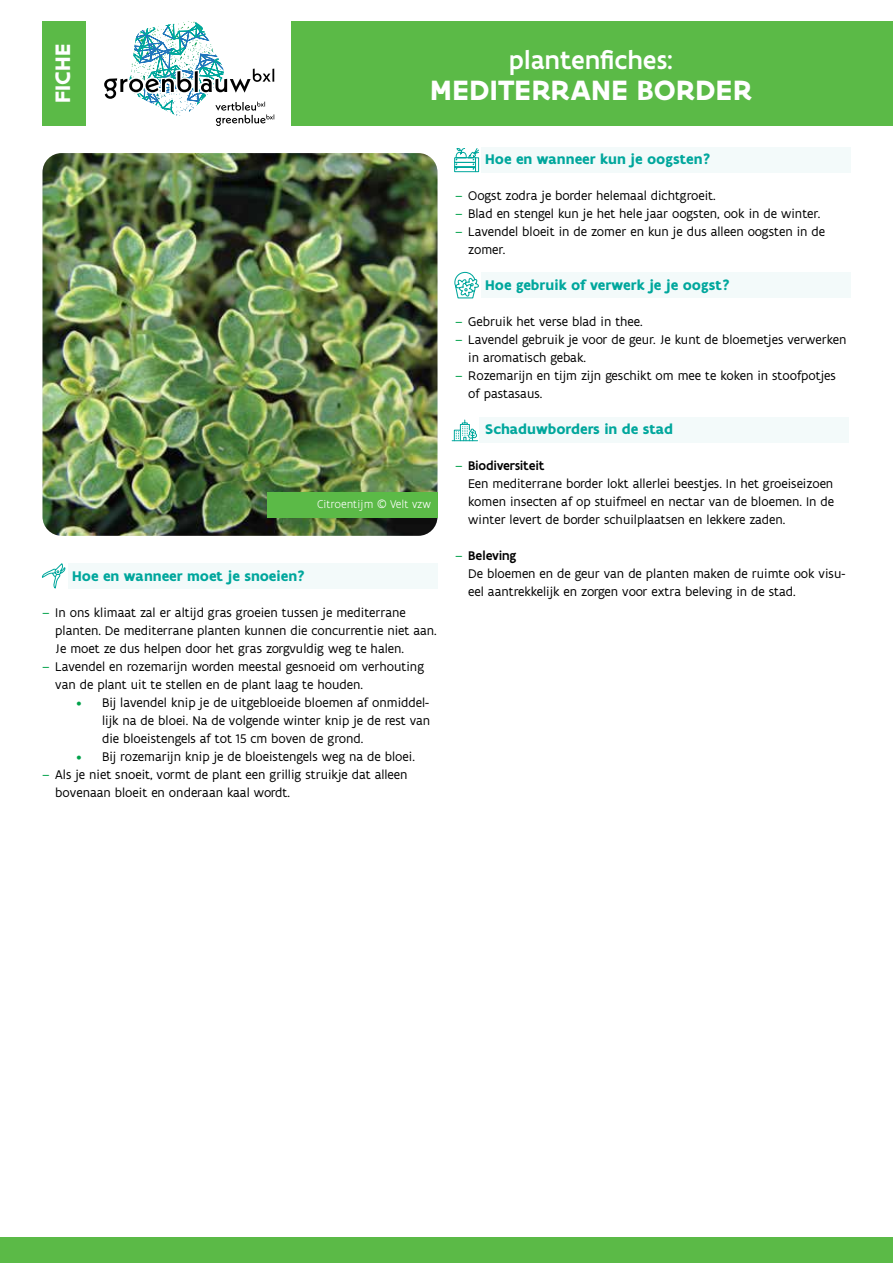
<style>
.page{position:relative;width:893px;height:1263px;background:#fff}
.page>*{position:absolute;margin:0;border:0;box-sizing:border-box;transform-origin:0 0}
.t1{font:700 30px "Flanders Art Sans";letter-spacing:.01em;color:#fff}
.t2{font:500 27px "Flanders Art Sans";letter-spacing:.005em;color:#fff}
.t3{font:700 22.5px "Flanders Art Sans";letter-spacing:.01em;color:#fff}
.t4{font:700 15px "Flanders Art Sans";color:#00a79d}
.t5{font:13.5px/18px "Flanders Art Sans";color:#000}
.t6{font:300 12px "Flanders Art Sans";color:#fff}
.s1{color:#00a14a}
.s2{font-weight:500}
</style>
<div class="page">
<div style="left:0;top:1237px;width:893px;height:26px;background:#5bba47"></div>
<svg style="left:104px;top:21px;width:171px;height:105px"></svg>
<div style="left:291px;top:21px;width:602px;height:105px;background:#5bba47"></div>
<div style="left:43px;top:21px;width:43px;height:105px;background:#5bba47"></div>
<svg style="left:42px;top:563px;width:24px;height:26px"></svg>
<div style="left:68px;top:563px;width:369px;height:26px;background:#f3fafa"></div>
<svg style="left:454px;top:148px;width:26px;height:25px"></svg>
<div style="left:481px;top:148px;width:369px;height:25px;background:#f3fafa"></div>
<svg style="left:454px;top:271px;width:25px;height:28px"></svg>
<div style="left:481px;top:272px;width:369px;height:26px;background:#f3fafa"></div>
<svg style="left:451px;top:419px;width:27px;height:22px"></svg>
<div style="left:479px;top:418px;width:370px;height:25px;background:#f3fafa"></div>
<img style="left:43px;top:153px;width:394px;height:383px">
<div style="left:267px;top:492px;width:170px;height:26px;background:#5bba47"></div>
<h3 class="t3" style="left:49px;top:103px;width:61px;rotate:-90deg">FICHE</h3>
<h2 class="t2" style="left:509px;top:43px;width:165px">plantenfiches:</h2>
<h1 class="t1" style="left:430px;top:71px;width:323px">MEDITERRANE BORDER</h1>
<p class="t6" style="left:317px;top:497px;width:115px">Citroentijm © Velt vzw</p>
<p class="t4" style="left:72px;top:567px;width:234px">Hoe en wanneer moet je snoeien?</p>
<p class="t5" style="left:55px;top:604px;width:383px;text-indent:-13px"><span class="s1">–</span> In ons klimaat zal er altijd gras groeien tussen je mediterrane planten. De mediterrane planten kunnen die concurrentie niet aan.<br>Je moet ze dus helpen door het gras zorgvuldig weg te halen.</p>
<p class="t5" style="left:55px;top:658px;width:370px;text-indent:-13px"><span class="s1">–</span> Lavendel en rozemarijn worden meestal gesnoeid om verhouting van de plant uit te stellen en de plant laag te houden.</p>
<p class="t5" style="left:102px;top:694px;width:330px;text-align:justify;text-indent:-26px"><span class="s1">•</span> Bij lavendel knip je de uitgebloeide bloemen af onmiddel&shy;lijk na de bloei. Na de volgende winter knip je de rest van die bloeistengels af tot 15 cm boven de grond.</p>
<p class="t5" style="left:77px;top:748px;width:340px"><span class="s1">•</span> Bij rozemarijn knip je de bloeistengels weg na de bloei.</p>
<p class="t5" style="left:55px;top:766px;width:354px;text-indent:-13px"><span class="s1">–</span> Als je niet snoeit, vormt de plant een grillig struikje dat alleen bovenaan bloeit en onderaan kaal wordt.</p>
<p class="t4" style="left:485px;top:150px;width:227px">Hoe en wanneer kun je oogsten?</p>
<p class="t5" style="left:455px;top:187px;width:262px"><span class="s1">–</span> Oogst zodra je border helemaal dichtgroeit.</p>
<p class="t5" style="left:455px;top:205px;width:366px"><span class="s1">–</span> Blad en stengel kun je het hele jaar oogsten, ook in de winter.</p>
<p class="t5" style="left:468px;top:223px;width:358px;text-indent:-13px"><span class="s1">–</span> Lavendel bloeit in de zomer en kun je dus alleen oogsten in de zomer.</p>
<p class="t4" style="left:485px;top:276px;width:246px">Hoe gebruik of verwerk je je oogst?</p>
<p class="t5" style="left:455px;top:313px;width:189px"><span class="s1">–</span> Gebruik het verse blad in thee.</p>
<p class="t5" style="left:468px;top:331px;width:380px;text-indent:-13px"><span class="s1">–</span> Lavendel gebruik je voor de geur. Je kunt de bloemetjes verwerken in aromatisch gebak.</p>
<p class="t5" style="left:468px;top:367px;width:369px;text-indent:-13px"><span class="s1">–</span> Rozemarijn en tijm zijn geschikt om mee te koken in stoofpotjes of pastasaus.</p>
<p class="t4" style="left:485px;top:420px;width:189px">Schaduwborders in de stad</p>
<p class="t5" style="left:468px;top:457px;width:367px;text-indent:-13px"><span class="s1">–</span> <span class="s2">Biodiversiteit<br></span>Een mediterrane border lokt allerlei beestjes. In het groeiseizoen komen insecten af op stuifmeel en nectar van de bloemen. In de winter levert de border schuilplaatsen en lekkere zaden.</p>
<p class="t5" style="left:468px;top:547px;width:379px;text-indent:-13px"><span class="s1">–</span> <span class="s2">Beleving<br></span>De bloemen en de geur van de planten maken de ruimte ook visu&shy;eel aantrekkelijk en zorgen voor extra beleving in de stad.</p>
</div>
